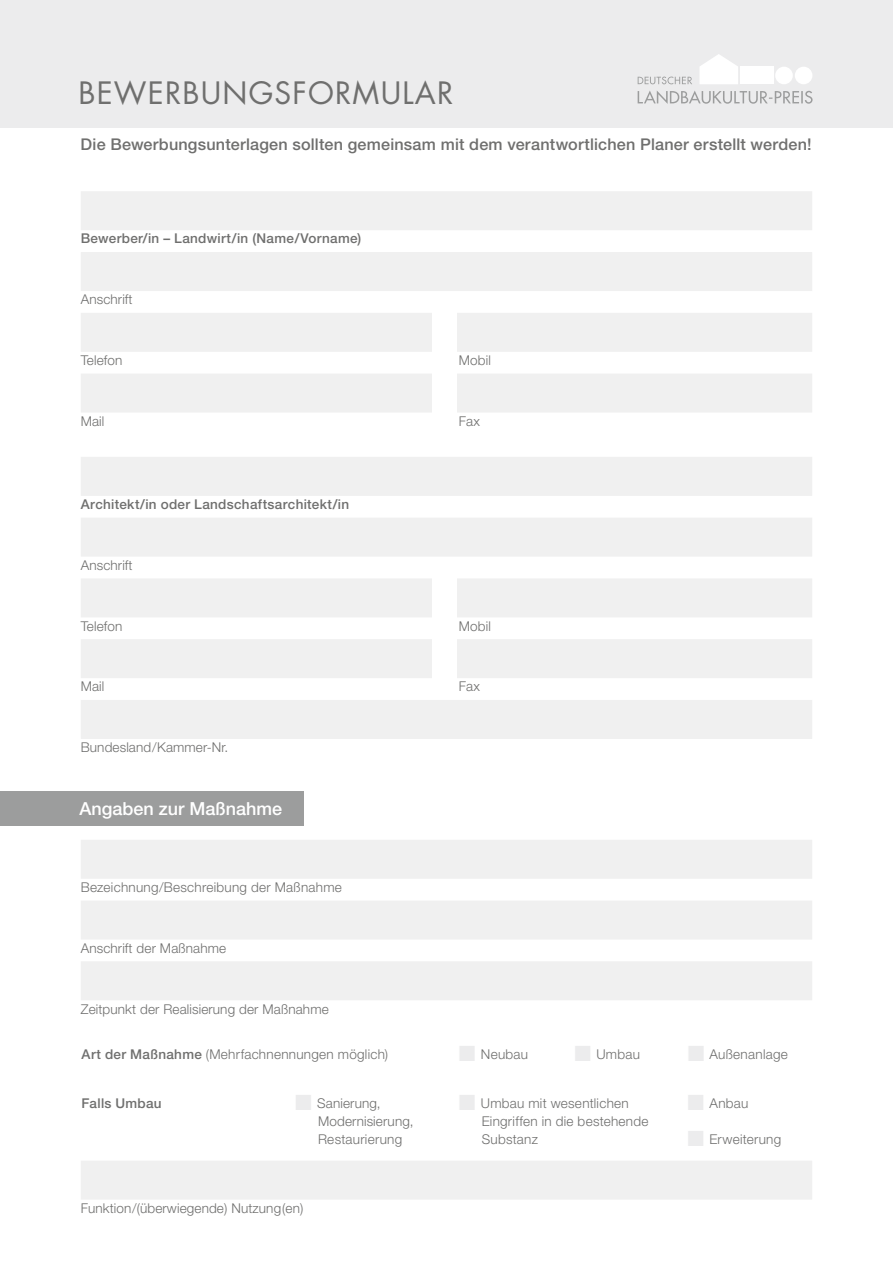
<style>
.page{position:relative;width:893px;height:1263px;background:#fff}
.page>*{position:absolute;margin:0;border:0;box-sizing:border-box;transform-origin:0 0}
.t1{font:30px "Futura LT";letter-spacing:.04em;color:#6f6f6e}
.t2{font:500 18px "Helvetica Neue LT Pro";color:#fff}
.t3{font:500 16.2px "Helvetica Neue LT Pro";letter-spacing:.01em;color:#6f6f6e}
.t4{font:300 13.5px/18px "Helvetica Neue LT Pro";letter-spacing:.01em;color:#6f6f6e}
.t5{font:500 13.5px "Helvetica Neue LT Pro";letter-spacing:.02em;color:#6f6f6e}
.s1{font-weight:500}
</style>
<div class="page">
<div style="left:0;top:0;width:893px;height:128px;background:#ececed"></div>
<div style="left:0;top:792px;width:303px;height:34px;background:#9c9d9d"></div>
<svg style="left:638px;top:90px;width:174px;height:14px"></svg>
<svg style="left:638px;top:77px;width:54px;height:7px"></svg>
<div style="left:740px;top:67px;width:33px;height:17px;background:#fff"></div>
<svg style="left:700px;top:54px;width:38px;height:30px"></svg>
<div style="left:775px;top:67px;width:18px;height:17px;background:#fff;border-radius:50%"></div>
<div style="left:795px;top:67px;width:17px;height:17px;background:#fff;border-radius:50%"></div>
<div style="left:81px;top:840px;width:731px;height:39px;background:#f0f0f0"></div>
<div style="left:81px;top:900px;width:731px;height:39px;background:#f0f0f0"></div>
<div style="left:81px;top:961px;width:731px;height:39px;background:#f0f0f0"></div>
<div style="left:81px;top:191px;width:731px;height:39px;background:#f0f0f0"></div>
<div style="left:81px;top:252px;width:731px;height:39px;background:#f0f0f0"></div>
<div style="left:81px;top:313px;width:731px;height:39px;background:#f0f0f0"></div>
<div style="left:81px;top:374px;width:731px;height:39px;background:#f0f0f0"></div>
<div style="left:81px;top:457px;width:731px;height:39px;background:#f0f0f0"></div>
<div style="left:81px;top:518px;width:731px;height:39px;background:#f0f0f0"></div>
<div style="left:81px;top:578px;width:731px;height:39px;background:#f0f0f0"></div>
<div style="left:81px;top:639px;width:731px;height:39px;background:#f0f0f0"></div>
<div style="left:81px;top:700px;width:731px;height:39px;background:#f0f0f0"></div>
<div style="left:432px;top:302px;width:25px;height:131px;background:#fff"></div>
<div style="left:432px;top:568px;width:25px;height:119px;background:#fff"></div>
<div style="left:81px;top:1161px;width:731px;height:39px;background:#f0f0f0"></div>
<h1 class="t1" style="left:78px;top:74px;width:376px">BEWERBUNGSFORMULAR</h1>
<p class="t3" style="left:81px;top:135px;width:732px">Die Bewerbungsunterlagen sollten gemeinsam mit dem verantwortlichen Planer erstellt werden!</p>
<p class="t5" style="left:81px;top:230px;width:282px">Bewerber/in – Landwirt/in (Name/Vorname)</p>
<p class="t4" style="left:81px;top:290px;width:53px">Anschrift</p>
<p class="t4" style="left:81px;top:351px;width:43px">Telefon</p>
<p class="t4" style="left:459px;top:351px;width:34px">Mobil</p>
<p class="t4" style="left:81px;top:412px;width:25px">Mail</p>
<p class="t4" style="left:459px;top:412px;width:23px">Fax</p>
<p class="t5" style="left:81px;top:496px;width:270px">Architekt/in oder Landschaftsarchitekt/in</p>
<p class="t4" style="left:81px;top:556px;width:53px">Anschrift</p>
<p class="t4" style="left:81px;top:616px;width:43px">Telefon</p>
<p class="t4" style="left:459px;top:616px;width:34px">Mobil</p>
<p class="t4" style="left:81px;top:677px;width:25px">Mail</p>
<p class="t4" style="left:459px;top:677px;width:23px">Fax</p>
<p class="t4" style="left:81px;top:738px;width:149px">Bundesland/Kammer-Nr.</p>
<h2 class="t2" style="left:80px;top:798px;width:204px">Angaben zur Maßnahme</h2>
<p class="t4" style="left:81px;top:878px;width:263px">Bezeichnung/Beschreibung der Maßnahme</p>
<p class="t4" style="left:81px;top:939px;width:147px">Anschrift der Maßnahme</p>
<p class="t4" style="left:81px;top:999px;width:249px">Zeitpunkt der Realisierung der Maßnahme</p>
<p class="t4" style="left:82px;top:1045px;width:308px"><span class="s1">Art der Maßnahme</span> (Mehrfachnennungen möglich)</p>
<p class="t4" style="left:481px;top:1045px;width:49px">Neubau</p>
<p class="t4" style="left:596px;top:1045px;width:45px">Umbau</p>
<p class="t4" style="left:710px;top:1045px;width:80px">Außenanlage</p>
<p class="t5" style="left:82px;top:1095px;width:82px">Falls Umbau</p>
<p class="t4" style="left:317px;top:1094px;width:98px">Sanierung,<br>Modernisierung,<br>Restaurierung</p>
<p class="t4" style="left:481px;top:1094px;width:169px">Umbau mit wesentlichen<br>Eingriffen in die bestehende<br>Substanz</p>
<p class="t4" style="left:709px;top:1094px;width:40px">Anbau</p>
<p class="t4" style="left:709px;top:1130px;width:73px">Erweiterung</p>
<p class="t4" style="left:81px;top:1199px;width:224px">Funktion/(überwiegende) Nutzung(en)</p>
</div>
